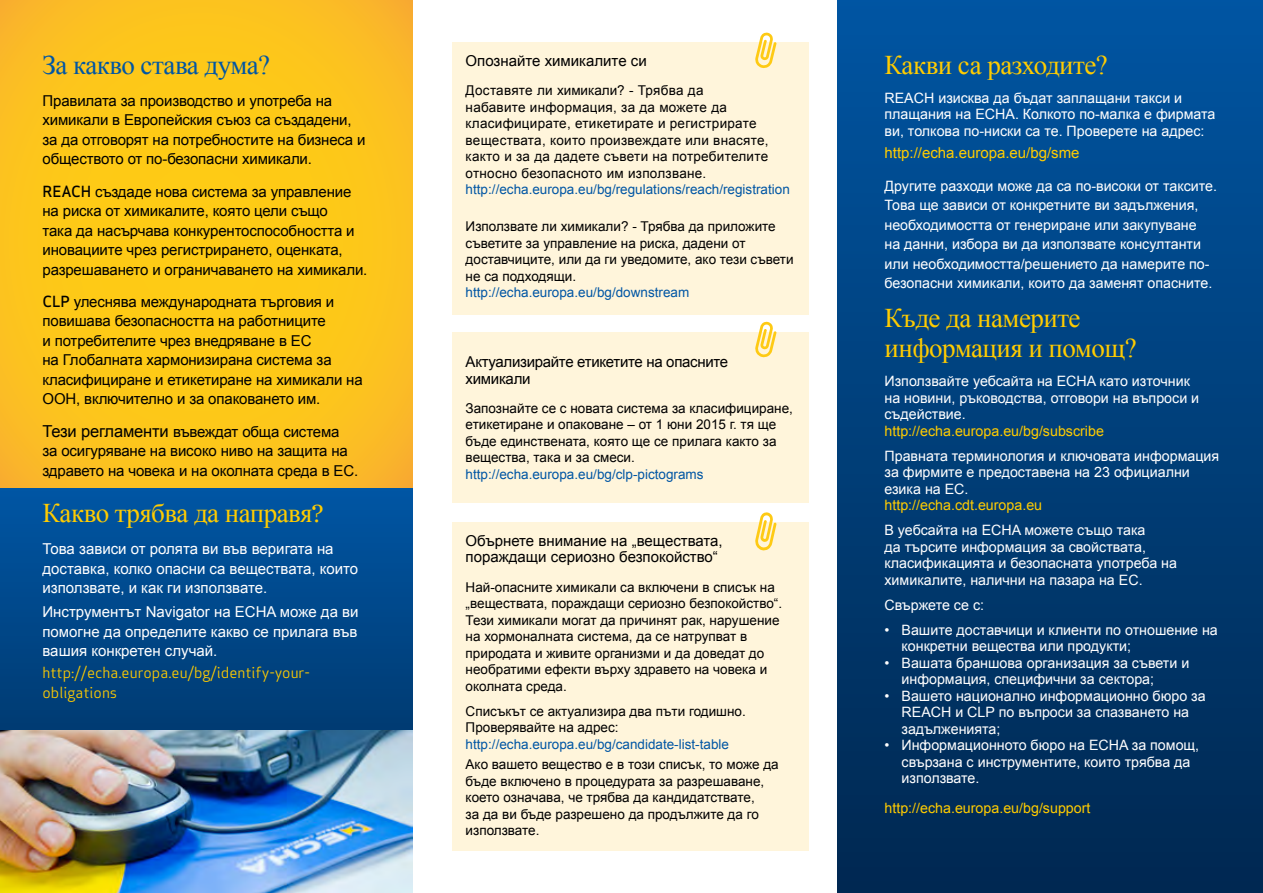
<style>
.page{position:relative;width:1263px;height:893px;background:#fff}
.page>*{position:absolute;margin:0;border:0;box-sizing:border-box;transform-origin:0 0}
.t1{font:27px/30px "Times New Roman";letter-spacing:-.02em;color:#fc0}
.t2{font:27px "Times New Roman";letter-spacing:-.02em;color:#0056a4}
.t3{font:15px/19.5px "Arial";letter-spacing:-.01em;color:#000}
.t4{font:15px/19.5px "Arial";color:#fff}
.t5{font:15px/19.5px "Apex Sans";color:#fc0}
.t6{font:15px "Arial";color:#fc0}
.t7{font:14.25px/16.5px "Arial";color:#fff}
.t8{font:14.25px "Arial";color:#fc0}
.t9{font:13.5px/16.5px "Arial";color:#000}
.t10{font:13.5px/16.5px "Arial";letter-spacing:.02em;color:#000}
.t11{font:13.5px "Arial";color:#0056a4}
.s1{font-family:"Apex Sans";font-weight:500}
.s2{font-size:16.5px}
.s3{font-family:"Chronicle Text G1";font-size:25.5px}
</style>
<div class="page">
<div style="left:838px;top:0;width:425px;height:893px;background:linear-gradient(to bottom,#0055a2,#002750)"></div>
<svg style="left:0;top:0;width:412px;height:489px;background:#fcc51b"></svg>
<svg style="left:0;top:489px;width:412px;height:241px;background:#00488a"></svg>
<img style="left:0;top:730px;width:412px;height:163px">
<div style="left:453px;top:42px;width:356px;height:273px;background:#fff5db"></div>
<div style="left:453px;top:332px;width:356px;height:170px;background:#fff5db"></div>
<div style="left:453px;top:522px;width:356px;height:328px;background:#fff5db"></div>
<svg style="left:755px;top:32px;width:22px;height:36px"></svg>
<svg style="left:755px;top:322px;width:22px;height:35px"></svg>
<svg style="left:755px;top:512px;width:22px;height:39px"></svg>
<h1 class="t2" style="left:43px;top:46px;width:229px">За какво става дума?</h1>
<p class="t3" style="left:43px;top:91px;width:325px">Правилата за производство и употреба на химикали в Европейския съюз са създадени, за да отговорят на потребностите на бизнеса и обществото от по-безопасни химикали.</p>
<p class="t3" style="left:43px;top:182px;width:326px"><span class="s1">REACH</span> създаде нова система за управление на риска от химикалите, която цели също<br>така да насърчава конкурентоспособността и иновациите чрез регистрирането, оценката, разрешаването и ограничаването на химикали.</p>
<p class="t3" style="left:43px;top:292px;width:322px"><span class="s1">CLP</span> улеснява международната търговия и повишава безопасността на работниците<br>и потребителите чрез внедряване в ЕС<br>на Глобалната хармонизирана система за класифициране и етикетиране на химикали на ООН, включително и за опаковането им.</p>
<p class="t3" style="left:43px;top:422px;width:317px"><span class="s2">Тези регламенти</span> въвеждат обща система за осигуряване на високо ниво на защита на здравето на човека и на околната среда в ЕС.</p>
<h1 class="t1" style="left:43px;top:498px;width:282px">Какво трябва да направя<span class="s3">?</span></h1>
<p class="t4" style="left:43px;top:539px;width:317px">Това зависи от ролята ви във веригата на доставка, колко опасни са веществата, които използвате, и как ги използвате.</p>
<p class="t4" style="left:43px;top:602px;width:317px;text-align:justify">Инструментът Navigator на ECHA може да ви помогне да определите какво се прилага във вашия конкретен случай.</p>
<p class="t5" style="left:43px;top:661px;width:269px">http://echa.europa.eu/bg/identify-your&shy;obligations</p>
<p class="t3" style="left:466px;top:51px;width:183px">Опознайте химикалите си</p>
<p class="t10" style="left:466px;top:82px;width:304px">Доставяте ли химикали? - Трябва да<br>набавите информация, за да можете да класифицирате, етикетирате и регистрирате веществата, които произвеждате или внасяте, както и за да дадете съвети на потребителите относно безопасното им използване.</p>
<p class="t11" style="left:466px;top:181px;width:326px">http://echa.europa.eu/bg/regulations/reach/registration</p>
<p class="t9" style="left:466px;top:219px;width:329px">Използвате ли химикали? - Трябва да приложите съветите за управление на риска, дадени от доставчиците, или да ги уведомите, ако тези съвети не са подходящи.</p>
<p class="t11" style="left:466px;top:284px;width:225px">http://echa.europa.eu/bg/downstream</p>
<p class="t3" style="left:466px;top:354px;width:264px;line-height:16.5px">Актуализирайте етикетите на опасните химикали</p>
<p class="t9" style="left:466px;top:400px;width:329px">Запознайте се с новата система за класифициране, етикетиране и опаковане – от 1 юни 2015 г. тя ще бъде единствената, която ще се прилага както за вещества, така и за смеси.</p>
<p class="t11" style="left:466px;top:465px;width:239px">http://echa.europa.eu/bg/clp-pictograms</p>
<p class="t3" style="left:466px;top:533px;width:259px;line-height:16.5px">Обърнете внимание на „веществата, пораждащи сериозно безпокойство“</p>
<p class="t9" style="left:466px;top:579px;width:318px">Най-опасните химикали са включени в списък на „веществата, пораждащи сериозно безпокойство“.<br>Тези химикали могат да причинят рак, нарушение на хормоналната система, да се натрупват в природата и живите организми и да доведат до необратими ефекти върху здравето на човека и околната среда.</p>
<p class="t9" style="left:466px;top:703px;width:282px">Списъкът се актуализира два пъти годишно.<br>Проверявайте на адрес:</p>
<p class="t11" style="left:466px;top:735px;width:265px">http://echa.europa.eu/bg/candidate-list-table</p>
<p class="t9" style="left:466px;top:757px;width:315px">Ако вашето вещество е в този списък, то може да бъде включено в процедурата за разрешаване, което означава, че трябва да кандидатствате,<br>за да ви бъде разрешено да продължите да го използвате.</p>
<h1 class="t1" style="left:884px;top:49px;width:225px">Какви са разходите?</h1>
<p class="t7" style="left:884px;top:90px;width:332px">REACH изисква да бъдат заплащани такси и плащания на ECHA. Колкото по-малка е фирмата ви, толкова по-ниски са те. Проверете на адрес:</p>
<p class="t6" style="left:884px;top:143px;width:197px">http://echa.europa.eu/bg/sme</p>
<p class="t7" style="left:884px;top:176px;width:334px;line-height:19.5px">Другите разходи може да са по-високи от таксите.<br>Това ще зависи от конкретните ви задължения, необходимостта от генериране или закупуване<br>на данни, избора ви да използвате консултанти или необходимостта/решението да намерите по&shy;безопасни химикали, които да заменят опасните.</p>
<h1 class="t1" style="left:884px;top:303px;width:254px">Къде да намерите информация и помощ?</h1>
<p class="t7" style="left:884px;top:373px;width:316px">Използвайте уебсайта на ECHA като източник на новини, ръководства, отговори на въпроси и съдействие.</p>
<p class="t8" style="left:884px;top:421px;width:221px">http://echa.europa.eu/bg/subscribe</p>
<p class="t7" style="left:884px;top:448px;width:336px">Правната терминология и ключовата информация за фирмите е предоставена на 23 официални езика на ЕС.</p>
<p class="t8" style="left:884px;top:496px;width:159px">http://echa.cdt.europa.eu</p>
<p class="t7" style="left:884px;top:522px;width:294px">В уебсайта на ECHA можете също така<br>да търсите информация за свойствата, класификацията и безопасната употреба на химикалите, налични на пазара на ЕС.</p>
<p class="t7" style="left:884px;top:597px;width:101px">Свържете се с:</p>
<p class="t7" style="left:901px;top:622px;width:318px;text-indent:-17px">• Вашите доставчици и клиенти по отношение на конкретни вещества или продукти;</p>
<p class="t7" style="left:901px;top:655px;width:289px;text-indent:-17px">• Вашата браншова организация за съвети и информация, специфични за сектора;</p>
<p class="t7" style="left:901px;top:688px;width:306px;text-indent:-17px">• Вашето национално информационно бюро за<br>REACH и CLP по въпроси за спазването на задълженията;</p>
<p class="t7" style="left:901px;top:737px;width:299px;text-indent:-17px">• Информационното бюро на ECHA за помощ, свързана с инструментите, които трябва да използвате.</p>
<p class="t8" style="left:884px;top:798px;width:207px">http://echa.europa.eu/bg/support</p>
</div>
